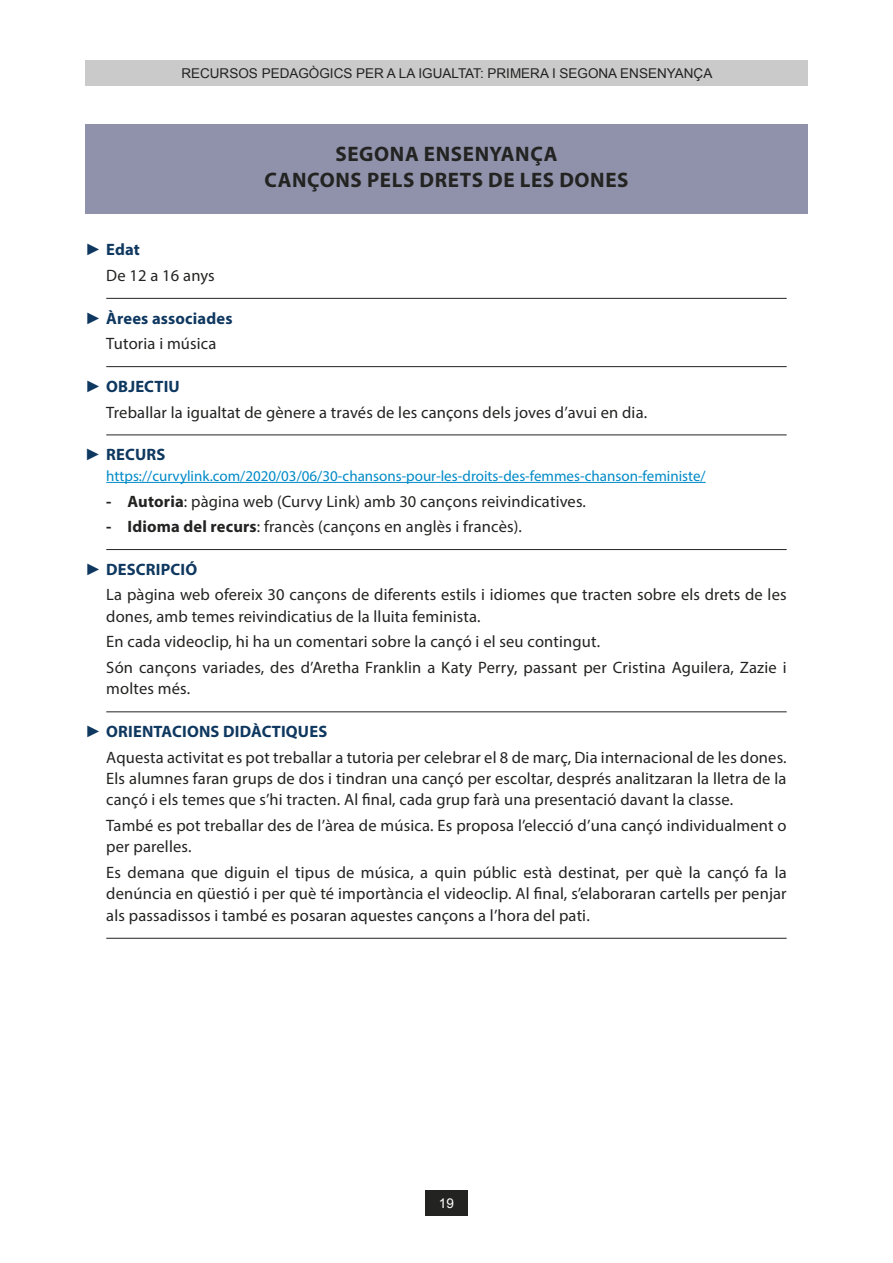
<style>
.page{position:relative;width:893px;height:1263px;background:#fff}
.page>*{position:absolute;margin:0;border:0;box-sizing:border-box;transform-origin:0 0}
.t1{font:700 21px/25.7px "Myriad Pro";letter-spacing:.03em;color:#232322;text-align:center}
.t2{font:16.5px/25.7px "Myriad Pro";letter-spacing:.01em;color:#232322}
.t3{font:700 16.5px/25.7px "Myriad Pro";letter-spacing:.01em;color:#0f3860;text-align:center}
.t4{font:15px "Myriad Pro";color:#008ac7}
.t5{font:13.5px "Arial";color:#232322}
.t6{font:13.5px "Arial";color:#fff}
.s1{font-family:"Arial";color:#0f3860}
.s2{font-weight:700;color:#0f3860}
.s3{font-family:"Arial";font-weight:400}
.s4{font-weight:400;color:#232322}
.s5{font-weight:700}
</style>
<div class="page">
<div style="left:85px;top:60px;width:723px;height:26px;background:#cbcaca"></div>
<div style="left:425px;top:1191px;width:43px;height:25px;background:#232322"></div>
<div style="left:85px;top:124px;width:723px;height:64px;background:#8f92aa"></div>
<div style="left:85px;top:150px;width:723px;height:63px;background:#8f92aa"></div>
<hr style="left:106px;top:298px;width:681px;height:1px;background:#232322">
<hr style="left:106px;top:366px;width:681px;height:1px;background:#232322">
<hr style="left:106px;top:434px;width:681px;height:1px;background:#232322">
<hr style="left:106px;top:482px;width:600px;height:1px;background:#008ac7">
<hr style="left:106px;top:549px;width:681px;height:1px;background:#232322">
<hr style="left:106px;top:711px;width:681px;height:1px;background:#232322">
<hr style="left:106px;top:938px;width:681px;height:1px;background:#232322">
<p class="t5" style="left:181px;top:65px;width:532px">RECURSOS PEDAGÒGICS PER A LA IGUALTAT: PRIMERA I SEGONA ENSENYANÇA</p>
<p class="t1" style="left:264px;top:141px;width:366px">SEGONA ENSENYANÇA<br>CANÇONS PELS DRETS DE LES DONES</p>
<p class="t2" style="left:106px;top:237px;width:110px;text-indent:-21px"><span class="s1">►</span> <span class="s2">Edat<br></span>De 12 a 16 anys</p>
<p class="t3" style="left:85px;top:305px;width:149px"><span class="s3">►</span> Àrees associades<br><span class="s4">Tutoria i música</span></p>
<p class="t2" style="left:106px;top:373px;width:542px;text-indent:-21px"><span class="s1">►</span> <span class="s2">OBJECTIU<br></span>Treballar la igualtat de gènere a través de les cançons dels joves d’avui en dia.</p>
<p class="t3" style="left:85px;top:441px;width:82px"><span class="s3">►</span> RECURS</p>
<p class="t4" style="left:106px;top:467px;width:601px">https://curvylink.com/2020/03/06/30-chansons-pour-les-droits-des-femmes-chanson-feministe/</p>
<p class="t2" style="left:106px;top:488px;width:481px"><span class="s5">- Autoria</span>: pàgina web (Curvy Link) amb 30 cançons reivindicatives.</p>
<p class="t2" style="left:106px;top:513px;width:417px"><span class="s5">- Idioma del recurs</span>: francès (cançons en anglès i francès).</p>
<p class="t2" style="left:106px;top:556px;width:682px;text-indent:-21px"><span class="s1">►</span> <span class="s2">DESCRIPCIÓ<br></span>La pàgina web ofereix 30 cançons de diferents estils i idiomes que tracten sobre els drets de les</p>
<p class="t2" style="left:106px;top:603px;width:682px">dones, amb temes reivindicatius de la lluita feminista.<br>En cada videoclip, hi ha un comentari sobre la cançó i el seu contingut.<br>Són cançons variades, des d’Aretha Franklin a Katy Perry, passant per Cristina Aguilera, Zazie i</p>
<p class="t2" style="left:106px;top:676px;width:85px">moltes més.</p>
<p class="t2" style="left:106px;top:718px;width:682px;text-indent:-21px"><span class="s1">►</span> <span class="s2">ORIENTACIONS DIDÀCTIQUES<br></span>Aquesta activitat es pot treballar a tutoria per celebrar el 8 de març, Dia internacional de les dones.</p>
<p class="t2" style="left:106px;top:768px;width:682px;line-height:21.3px">Els alumnes faran grups de dos i tindran una cançó per escoltar, després analitzaran la lletra de la cançó i els temes que s’hi tracten. Al final, cada grup farà una presentació davant la classe.</p>
<p class="t2" style="left:106px;top:815px;width:682px;line-height:21.3px">També es pot treballar des de l’àrea de música. Es proposa l’elecció d’una cançó individualment o per parelles.</p>
<p class="t2" style="left:106px;top:862px;width:682px;line-height:21.3px;text-align:justify">Es demana que diguin el tipus de música, a quin públic està destinat, per què la cançó fa la denúncia en qüestió i per què té importància el videoclip. Al final, s’elaboraran cartells per penjar als passadissos i també es posaran aquestes cançons a l’hora del pati.</p>
<p class="t6" style="left:439px;top:1194px;width:17px">19</p>
</div>
